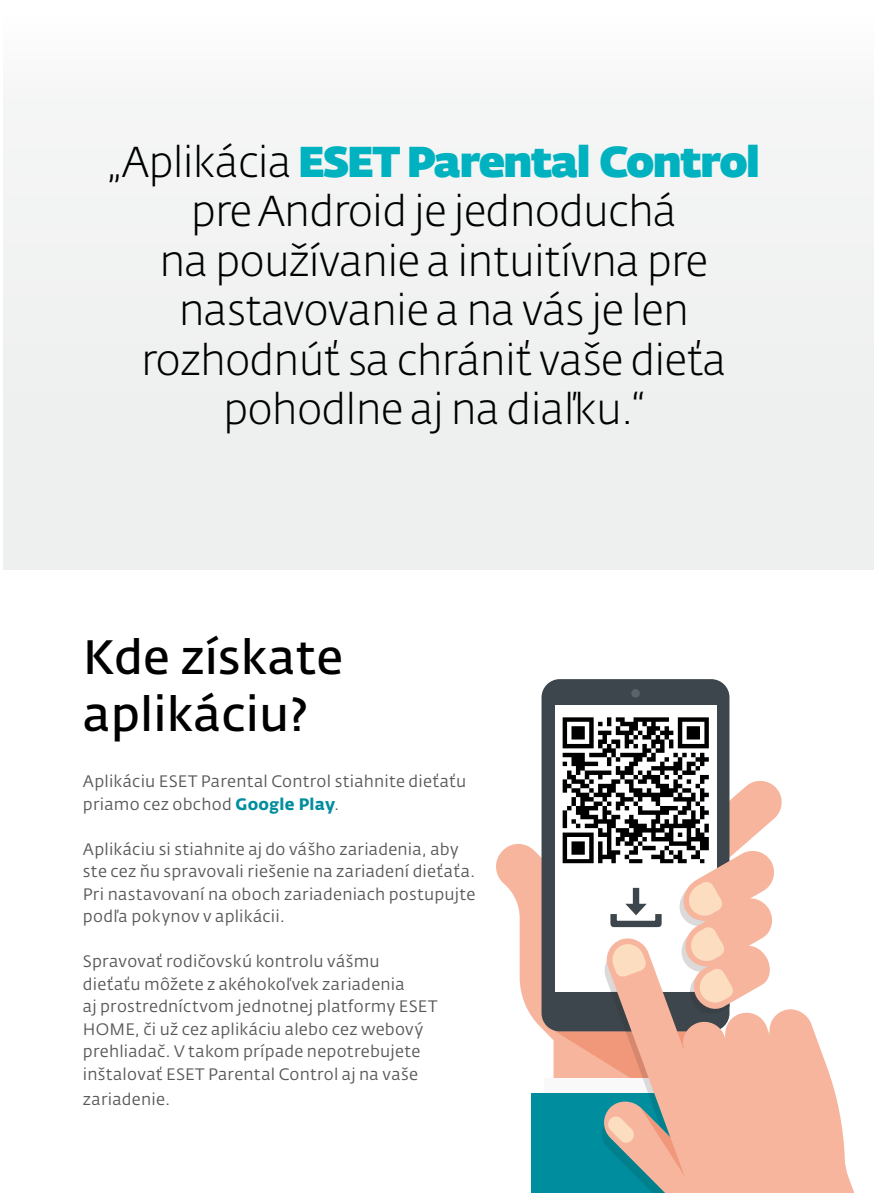
<style>
.page{position:relative;width:874px;height:1193px;background:#fff}
.page>*{position:absolute;margin:0;border:0;box-sizing:border-box;transform-origin:0 0}
.t1{font:600 47.7px/57.4px "Fedra Sans Alt Pro";color:#000}
.t2{font:300 42.75px/49.5px "Fedra Sans Alt Pro";letter-spacing:-.02em;color:#000;text-align:center}
.t3{font:800 42.75px "Fedra Sans Dis Std";letter-spacing:-.02em;color:#00b2c0}
.t4{font:16.43px/22.5px "Fedra Sans Alt Pro";letter-spacing:.015em;color:#58585a}
.s1{font-family:"Fedra Sans Alt Pro";font-weight:300;color:#000}
.s2{font-weight:700;color:#008e9e}
</style>
<div class="page">
<div style="left:3px;top:0;width:871px;height:570px;background:#f1f2f1"></div>
<svg style="left:496px;top:844px;width:58px;height:234px"></svg>
<div style="left:531px;top:1093px;width:199px;height:100px;background:#008e9e"></div>
<svg style="left:541px;top:679px;width:188px;height:352px;background:#454d52"></svg>
<div style="left:631px;top:689px;width:9px;height:8px;background:#59636a;border-radius:50%"></div>
<div style="left:555px;top:705px;width:161px;height:286px;background:#fff"></div>
<svg style="left:554px;top:717px;width:300px;height:476px"></svg>
<div style="left:610px;top:911px;width:51px;height:16px;border:6px solid #3d464c"></div>
<h2 class="t3" style="left:108px;top:127px;width:653px"><span class="s1">„Aplikácia</span> ESET Parental Control</h2>
<h2 class="t2" style="left:141px;top:187px;width:587px">pre Android je jednoduchá<br>na používanie a intuitívna pre nastavovanie a na vás je len rozhodnúť sa chrániť vaše dieťa pohodlne aj na diaľku.“</h2>
<h1 class="t1" style="left:83px;top:629px;width:261px">Kde získate aplikáciu?</h1>
<p class="t4" style="left:83px;top:770px;width:385px">Aplikáciu ESET Parental Control stiahnite dieťaťu priamo cez obchod <span class="s2">Google Play</span>.</p>
<p class="t4" style="left:83px;top:838px;width:394px">Aplikáciu si stiahnite aj do vášho zariadenia, aby ste cez ňu spravovali riešenie na zariadení dieťaťa.<br>Pri nastavovaní na oboch zariadeniach postupujte podľa pokynov v aplikácii.</p>
<p class="t4" style="left:83px;top:950px;width:356px">Spravovať rodičovskú kontrolu vášmu dieťaťu môžete z akéhokoľvek zariadenia<br>aj prostredníctvom jednotnej platformy ESET HOME, či už cez aplikáciu alebo cez webový prehliadač. V takom prípade nepotrebujete inštalovať ESET Parental Control aj na vaše</p>
<p class="t4" style="left:83px;top:1088px;width:89px">zariadenie.</p>
</div>
